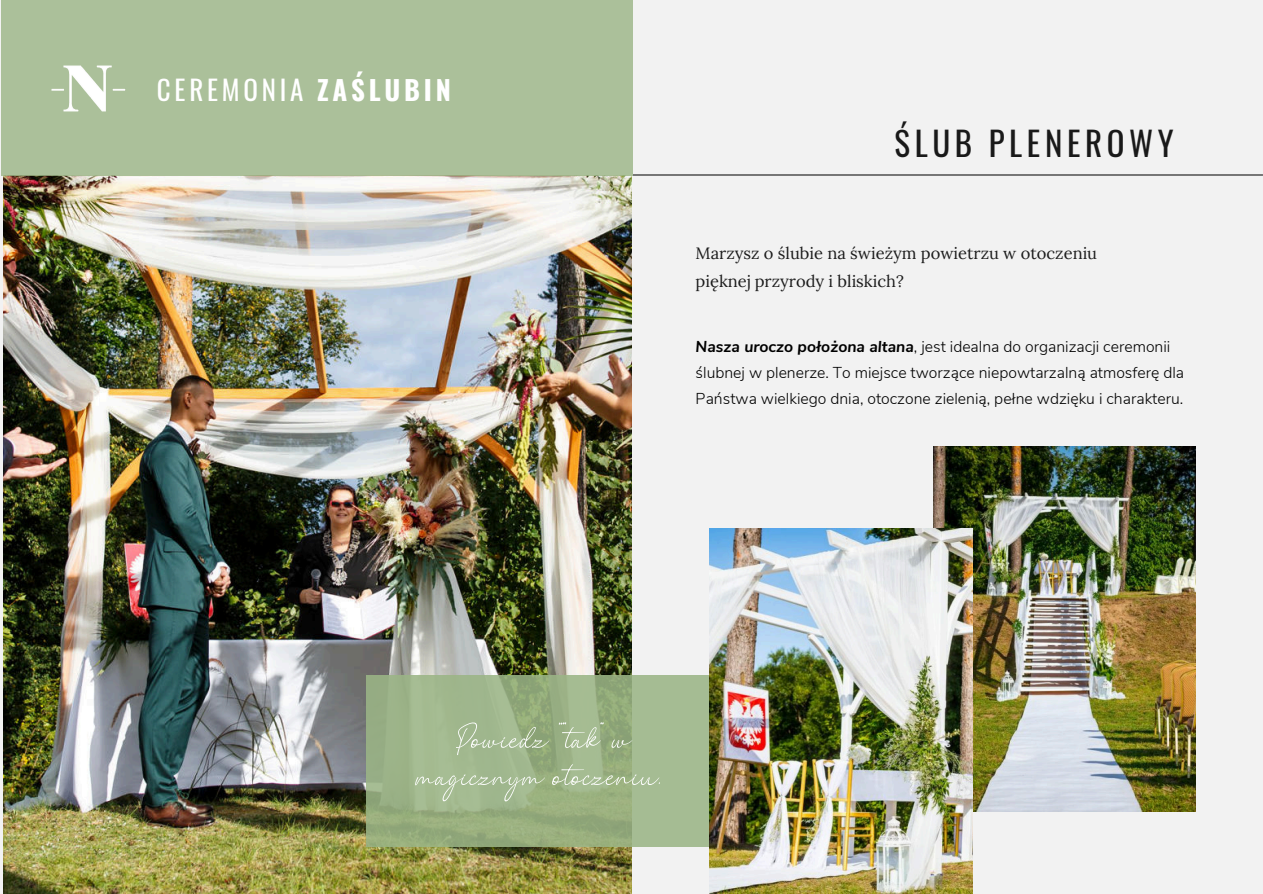
<style>
.page{position:relative;width:1263px;height:894px;background:#fff}
.page>*{position:absolute;margin:0;border:0;box-sizing:border-box;transform-origin:0 0}
.t1{font:67.5px "The Bigmaker";color:#fff}
.t2{font:33px "Oswald";letter-spacing:.14em;color:#191919}
.t3{font:27px "Oswald";letter-spacing:.14em;color:#fff}
.t4{font:16.5px/28.2px "Lora";color:#1c1c1c}
.t5{font:300 15.75px/25.8px "Nunito Sans";color:#000}
.s1{font-weight:700}
.s2{font-weight:700;font-style:italic}
</style>
<div class="page">
<div style="left:0;top:0;width:1263px;height:893px;background:#f2f2f2"></div>
<img style="left:3px;top:175px;width:629px;height:718px">
<hr style="left:633px;top:174px;width:630px;height:1px;background:#191919">
<img style="left:933px;top:446px;width:262px;height:365px">
<div style="left:2px;top:0;width:631px;height:175px;background:#abc09a"></div>
<img style="left:51px;top:65px;width:75px;height:47px">
<svg style="left:366px;top:674px;width:344px;height:172px;background:#9db488"></svg>
<img style="left:710px;top:528px;width:262px;height:365px">
<p class="t3" style="left:157px;top:69px;width:295px">CEREMONIA <span class="s1">ZAŚLUBIN</span></p>
<p class="t2" style="left:894px;top:118px;width:281px">ŚLUB PLENEROWY</p>
<p class="t4" style="left:696px;top:239px;width:403px">Marzysz o ślubie na świeżym powietrzu w otoczeniu pięknej przyrody i bliskich?</p>
<p class="t5" style="left:696px;top:334px;width:490px"><span class="s2">Nasza uroczo położona altana</span>, jest idealna do organizacji ceremonii ślubnej w plenerze. To miejsce tworzące niepowtarzalną atmosferę dla<br>Państwa wielkiego dnia, otoczone zielenią, pełne wdzięku i charakteru.</p>
<h1 class="t1" style="left:456px;top:707px;width:177px">Powiedz “”tak” w</h1>
<h1 class="t1" style="left:417px;top:744px;width:244px">magicznym otoczeniu.</h1>
</div>
